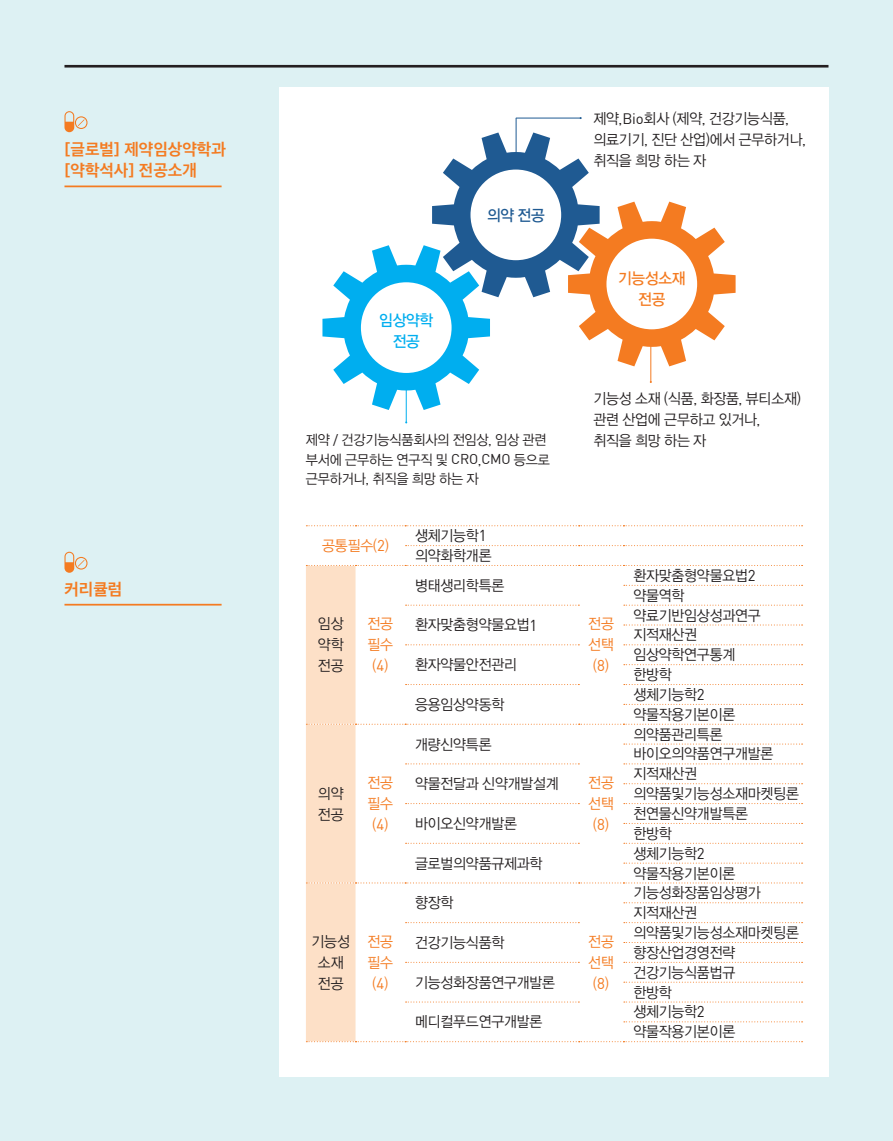
<style>
.page{position:relative;width:893px;height:1141px;background:#ddf1f3}
.page>*{position:absolute;margin:0;border:0;box-sizing:border-box;transform-origin:0 0}
.ÙÅÁ_Û{font:15.75px "SD Gothic Neoa g Bd";color:#f47b21}
.ÙÅÁ_Û-2{font:15.75px "YDVYGO13";letter-spacing:-.01em;color:#f47b21;scale:.94 1}
.ÙÅÁ_Û-3{font:15.75px "YDVYGO13";letter-spacing:-.01em;color:#00aeef;scale:.94 1}
.ÙÅÁ_Û-4{font:15.75px "YDVYGO13";color:#1f5a92;scale:.94 1}
.ÙÅÁ_Û-5{font:14.88px "YDVYGO12";letter-spacing:-.01em;color:#231f20;scale:.94 1}
.ÙÅÁ_Û-6{font:14.88px "YDVYGO12";letter-spacing:-.01em;color:#f47b21;scale:.94 1}
.ÙÅÁ_Û-7{font:14px/19.2px "YDVYGO12";letter-spacing:-.01em;color:#231f20;scale:.94 1}
.s1{font-family:"Dinreg"}
.s2{font-family:"Dinreg";font-size:15.4px}
</style>
<div class="page">
<hr style="left:64px;top:65px;width:764px;height:3px;background:#231f20">
<div style="left:279px;top:87px;width:549px;height:989px;background:#fff"></div>
<svg style="left:64px;top:552px;width:24px;height:21px"></svg>
<hr style="left:64px;top:604px;width:158px;height:2px;background:#f47b21">
<svg style="left:64px;top:111px;width:24px;height:21px"></svg>
<hr style="left:64px;top:186px;width:158px;height:1px;background:#f47b21">
<svg style="left:306px;top:525px;width:497px;height:1px"></svg>
<svg style="left:406px;top:545px;width:397px;height:1px"></svg>
<svg style="left:306px;top:565px;width:497px;height:477px"></svg>
<hr style="left:406px;top:383px;width:1px;height:39px;background:#00aeef">
<svg style="left:322px;top:132px;width:414px;height:278px"></svg>
<hr style="left:516px;top:118px;width:65px;height:1px;background:#1f5a92">
<hr style="left:516px;top:118px;width:1px;height:42px;background:#1f5a92">
<p class="ÙÅÁ_Û" style="left:64px;top:141px;width:163px">[글로벌] 제약임상약학과</p>
<p class="ÙÅÁ_Û" style="left:64px;top:162px;width:134px">[약학석사] 전공소개</p>
<p class="ÙÅÁ_Û" style="left:64px;top:582px;width:59px">커리큘럼</p>
<p class="ÙÅÁ_Û-3" style="left:379px;top:309px;width:59px">임상약학</p>
<p class="ÙÅÁ_Û-3" style="left:393px;top:330px;width:30px">전공</p>
<p class="ÙÅÁ_Û-4" style="left:487px;top:204px;width:63px">의약 전공</p>
<p class="ÙÅÁ_Û-7" style="left:306px;top:430px;width:258px">제약 <span class="s1">/</span> 건강기능식품회사의 전임상, 임상 관련</p>
<p class="ÙÅÁ_Û-7" style="left:306px;top:449px;width:261px">부서에 근무하는 연구직 및 <span class="s1">CRO</span>,<span class="s1">CMO</span> 등으로 근무하거나, 취직을 희망 하는 자</p>
<p class="ÙÅÁ_Û-6" style="left:322px;top:536px;width:72px">공통필수(<span class="s2">2</span>)</p>
<p class="ÙÅÁ_Û-5" style="left:318px;top:614px;width:29px">임상</p>
<p class="ÙÅÁ_Û-5" style="left:318px;top:635px;width:29px">약학</p>
<p class="ÙÅÁ_Û-5" style="left:318px;top:656px;width:29px">전공</p>
<p class="ÙÅÁ_Û-6" style="left:368px;top:614px;width:29px">전공</p>
<p class="ÙÅÁ_Û-6" style="left:368px;top:635px;width:29px">필수</p>
<p class="ÙÅÁ_Û-6" style="left:372px;top:656px;width:18px">(<span class="s2">4</span>)</p>
<p class="ÙÅÁ_Û-5" style="left:318px;top:783px;width:29px">의약</p>
<p class="ÙÅÁ_Û-5" style="left:318px;top:804px;width:29px">전공</p>
<p class="ÙÅÁ_Û-6" style="left:368px;top:773px;width:29px">전공</p>
<p class="ÙÅÁ_Û-6" style="left:368px;top:794px;width:29px">필수</p>
<p class="ÙÅÁ_Û-6" style="left:372px;top:815px;width:18px">(<span class="s2">4</span>)</p>
<p class="ÙÅÁ_Û-5" style="left:312px;top:931px;width:42px">기능성</p>
<p class="ÙÅÁ_Û-5" style="left:318px;top:952px;width:29px">소재</p>
<p class="ÙÅÁ_Û-5" style="left:318px;top:973px;width:29px">전공</p>
<p class="ÙÅÁ_Û-6" style="left:368px;top:931px;width:29px">전공</p>
<p class="ÙÅÁ_Û-6" style="left:368px;top:952px;width:29px">필수</p>
<p class="ÙÅÁ_Û-6" style="left:372px;top:973px;width:18px">(<span class="s2">4</span>)</p>
<p class="ÙÅÁ_Û-5" style="left:415px;top:526px;width:77px">생체기능학<span class="s2">1</span></p>
<p class="ÙÅÁ_Û-5" style="left:415px;top:546px;width:83px">의약화학개론</p>
<p class="ÙÅÁ_Û-5" style="left:415px;top:575px;width:96px">병태생리학특론</p>
<p class="ÙÅÁ_Û-5" style="left:415px;top:615px;width:132px">환자맞춤형약물요법<span class="s2">1</span></p>
<p class="ÙÅÁ_Û-5" style="left:415px;top:655px;width:110px">환자약물안전관리</p>
<p class="ÙÅÁ_Û-5" style="left:415px;top:694px;width:96px">응용임상약동학</p>
<p class="ÙÅÁ_Û-5" style="left:415px;top:734px;width:83px">개량신약특론</p>
<p class="ÙÅÁ_Û-5" style="left:415px;top:774px;width:154px">약물전달과 신약개발설계</p>
<p class="ÙÅÁ_Û-5" style="left:415px;top:813px;width:110px">바이오신약개발론</p>
<p class="ÙÅÁ_Û-5" style="left:415px;top:853px;width:137px">글로벌의약품규제과학</p>
<p class="ÙÅÁ_Û-5" style="left:415px;top:893px;width:42px">향장학</p>
<p class="ÙÅÁ_Û-5" style="left:415px;top:932px;width:96px">건강기능식품학</p>
<p class="ÙÅÁ_Û-5" style="left:415px;top:972px;width:151px">기능성화장품연구개발론</p>
<p class="ÙÅÁ_Û-5" style="left:415px;top:1012px;width:137px">메디컬푸드연구개발론</p>
<p class="ÙÅÁ_Û-5" style="left:593px;top:109px;width:210px">제약,<span class="s1">Bio</span>회사 (제약, 건강기능식품,</p>
<p class="ÙÅÁ_Û-5" style="left:593px;top:130px;width:228px">의료기기, 진단 산업)에서 근무하거나,</p>
<p class="ÙÅÁ_Û-5" style="left:593px;top:151px;width:121px">취직을 희망 하는 자</p>
<p class="ÙÅÁ_Û-2" style="left:618px;top:268px;width:73px">기능성소재</p>
<p class="ÙÅÁ_Û-2" style="left:638px;top:289px;width:30px">전공</p>
<p class="ÙÅÁ_Û-5" style="left:593px;top:389px;width:222px">기능성 소재 (식품, 화장품, 뷰티소재)</p>
<p class="ÙÅÁ_Û-5" style="left:593px;top:410px;width:179px">관련 산업에 근무하고 있거나,</p>
<p class="ÙÅÁ_Û-5" style="left:593px;top:431px;width:121px">취직을 희망 하는 자</p>
<p class="ÙÅÁ_Û-6" style="left:588px;top:614px;width:29px">전공</p>
<p class="ÙÅÁ_Û-6" style="left:588px;top:635px;width:29px">선택</p>
<p class="ÙÅÁ_Û-6" style="left:593px;top:656px;width:18px">(<span class="s2">8</span>)</p>
<p class="ÙÅÁ_Û-6" style="left:588px;top:773px;width:29px">전공</p>
<p class="ÙÅÁ_Û-6" style="left:588px;top:794px;width:29px">선택</p>
<p class="ÙÅÁ_Û-6" style="left:593px;top:815px;width:18px">(<span class="s2">8</span>)</p>
<p class="ÙÅÁ_Û-6" style="left:588px;top:931px;width:29px">전공</p>
<p class="ÙÅÁ_Û-6" style="left:588px;top:952px;width:29px">선택</p>
<p class="ÙÅÁ_Û-6" style="left:593px;top:973px;width:18px">(<span class="s2">8</span>)</p>
<p class="ÙÅÁ_Û-5" style="left:633px;top:565px;width:132px">환자맞춤형약물요법<span class="s2">2</span></p>
<p class="ÙÅÁ_Û-5" style="left:633px;top:585px;width:56px">약물역학</p>
<p class="ÙÅÁ_Û-5" style="left:633px;top:605px;width:137px">약료기반임상성과연구</p>
<p class="ÙÅÁ_Û-5" style="left:633px;top:625px;width:69px">지적재산권</p>
<p class="ÙÅÁ_Û-5" style="left:633px;top:645px;width:110px">임상약학연구통계</p>
<p class="ÙÅÁ_Û-5" style="left:633px;top:665px;width:42px">한방학</p>
<p class="ÙÅÁ_Û-5" style="left:633px;top:684px;width:77px">생체기능학<span class="s2">2</span></p>
<p class="ÙÅÁ_Û-5" style="left:633px;top:704px;width:110px">약물작용기본이론</p>
<p class="ÙÅÁ_Û-5" style="left:633px;top:724px;width:96px">의약품관리특론</p>
<p class="ÙÅÁ_Û-5" style="left:633px;top:744px;width:151px">바이오의약품연구개발론</p>
<p class="ÙÅÁ_Û-5" style="left:633px;top:764px;width:69px">지적재산권</p>
<p class="ÙÅÁ_Û-5" style="left:633px;top:784px;width:178px">의약품및기능성소재마켓팅론</p>
<p class="ÙÅÁ_Û-5" style="left:633px;top:804px;width:123px">천연물신약개발특론</p>
<p class="ÙÅÁ_Û-5" style="left:633px;top:823px;width:42px">한방학</p>
<p class="ÙÅÁ_Û-5" style="left:633px;top:843px;width:77px">생체기능학<span class="s2">2</span></p>
<p class="ÙÅÁ_Û-5" style="left:633px;top:863px;width:110px">약물작용기본이론</p>
<p class="ÙÅÁ_Û-5" style="left:633px;top:883px;width:137px">기능성화장품임상평가</p>
<p class="ÙÅÁ_Û-5" style="left:633px;top:903px;width:69px">지적재산권</p>
<p class="ÙÅÁ_Û-5" style="left:633px;top:923px;width:178px">의약품및기능성소재마켓팅론</p>
<p class="ÙÅÁ_Û-5" style="left:633px;top:942px;width:110px">향장산업경영전략</p>
<p class="ÙÅÁ_Û-5" style="left:633px;top:962px;width:110px">건강기능식품법규</p>
<p class="ÙÅÁ_Û-5" style="left:633px;top:982px;width:42px">한방학</p>
<p class="ÙÅÁ_Û-5" style="left:633px;top:1002px;width:77px">생체기능학<span class="s2">2</span></p>
<p class="ÙÅÁ_Û-5" style="left:633px;top:1022px;width:110px">약물작용기본이론</p>
</div>
